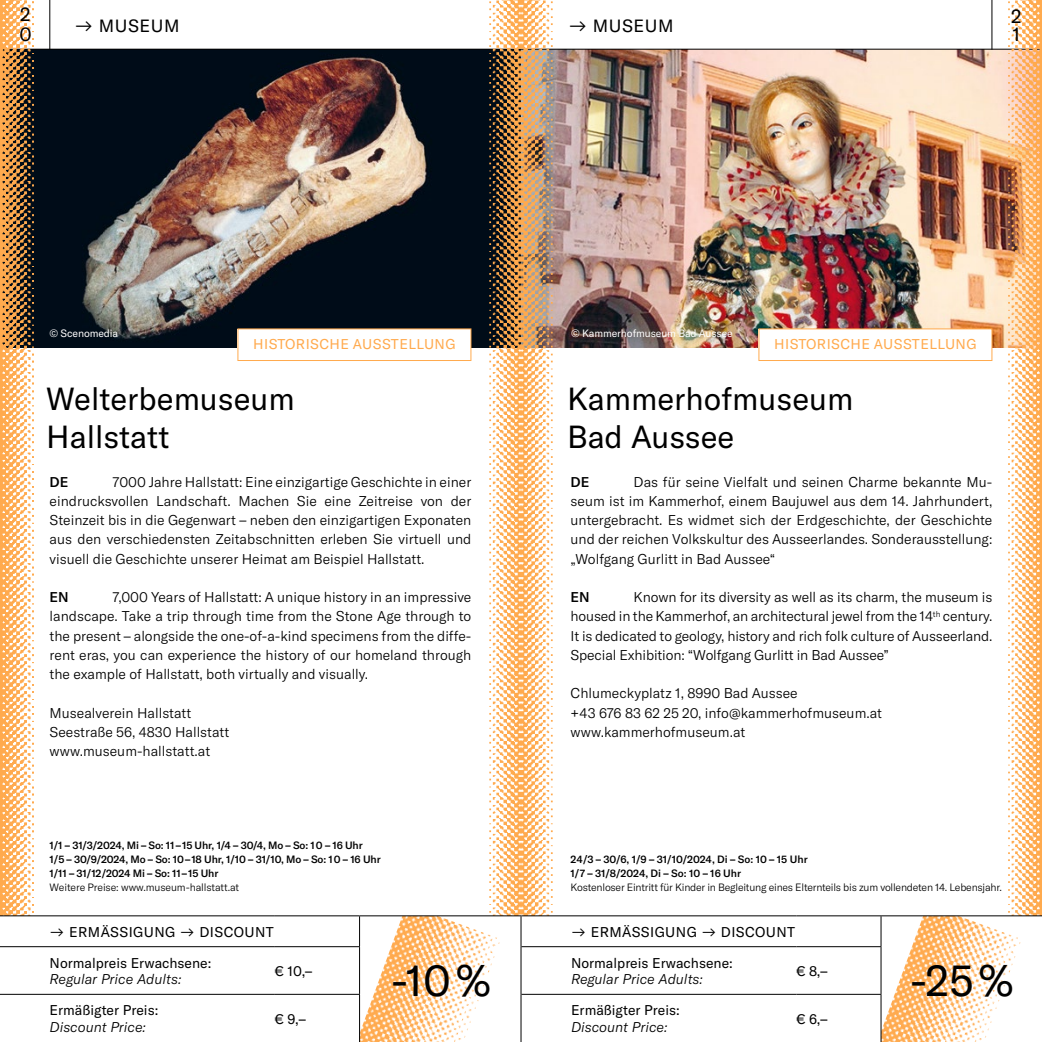
<style>
.page{position:relative;width:1042px;height:1042px;background:#fff}
.page>*{position:absolute;margin:0;border:0;box-sizing:border-box;transform-origin:0 0}
.t1{font:43.75px "GT America";color:#000}
.t2{font:31.5px/38.5px "GT America";color:#000}
.t3{font:19.25px/20.3px "GT America";color:#000}
.t4{font:17.5px "GT America";letter-spacing:.03em;color:#000}
.t5{font:300 14px/19.2px "GT America";color:#000;text-align:justify}
.t6{font:14px "GT America";color:#000}
.t7{font:italic 300 14px "GT America";color:#000}
.t8{font:14px "GT America";letter-spacing:.03em;color:#ffaa4e}
.t9{font:14px "GT America";letter-spacing:.03em;color:#000}
.t10{font:500 14px "GT America";color:#000}
.t11{font:500 10.5px/14px "GT America";letter-spacing:-.01em;color:#000}
.t12{font:300 10.5px "GT America";letter-spacing:-.02em;color:#000}
.t13{font:10.5px "GT America";letter-spacing:-.01em;color:#fff}
</style>
<div class="page">
<img style="left:881px;top:916px;width:161px;height:126px">
<img style="left:45px;top:50px;width:434px;height:297px">
<img style="left:563px;top:50px;width:434px;height:297px">
<img style="left:360px;top:916px;width:160px;height:126px">
<hr style="left:991px;top:0;width:1px;height:50px;background:#000">
<hr style="left:0;top:49px;width:1042px;height:1px;background:#000">
<hr style="left:49px;top:0;width:1px;height:50px;background:#000">
<img style="left:479px;top:0;width:84px;height:915px">
<img style="left:997px;top:0;width:45px;height:915px">
<hr style="left:1040px;top:0;width:2px;height:913px;background:#ffaa4e">
<img style="left:2px;top:0;width:43px;height:915px">
<hr style="left:0;top:0;width:2px;height:915px;background:#ffaa4e">
<div style="left:759px;top:329px;width:233px;height:31px;background:#fff"></div>
<div style="left:758px;top:328px;width:234px;height:33px;border:1px solid #ffaa4e"></div>
<div style="left:238px;top:329px;width:233px;height:31px;background:#fff"></div>
<div style="left:237px;top:328px;width:234px;height:33px;border:1px solid #ffaa4e"></div>
<hr style="left:521px;top:946px;width:275px;height:1px;background:#000">
<hr style="left:796px;top:946px;width:85px;height:1px;background:#000">
<hr style="left:521px;top:994px;width:275px;height:1px;background:#000">
<hr style="left:796px;top:994px;width:85px;height:1px;background:#000">
<hr style="left:521px;top:915px;width:275px;height:1px;background:#000">
<hr style="left:796px;top:915px;width:85px;height:1px;background:#000">
<hr style="left:881px;top:915px;width:161px;height:1px;background:#000">
<hr style="left:880px;top:916px;width:1px;height:30px;background:#000">
<hr style="left:880px;top:947px;width:1px;height:47px;background:#000">
<hr style="left:880px;top:995px;width:1px;height:47px;background:#000">
<hr style="left:0;top:946px;width:275px;height:1px;background:#000">
<hr style="left:275px;top:946px;width:85px;height:1px;background:#000">
<hr style="left:0;top:994px;width:275px;height:1px;background:#000">
<hr style="left:275px;top:994px;width:85px;height:1px;background:#000">
<hr style="left:0;top:915px;width:275px;height:1px;background:#000">
<hr style="left:275px;top:915px;width:84px;height:1px;background:#000">
<hr style="left:359px;top:915px;width:162px;height:1px;background:#000">
<hr style="left:359px;top:916px;width:1px;height:30px;background:#000">
<hr style="left:359px;top:947px;width:1px;height:47px;background:#000">
<hr style="left:359px;top:995px;width:1px;height:47px;background:#000">
<hr style="left:520px;top:916px;width:1px;height:30px;background:#000">
<hr style="left:520px;top:946px;width:1px;height:48px;background:#000">
<hr style="left:520px;top:994px;width:1px;height:48px;background:#000">
<h3 class="t3" style="left:19px;top:4px;width:13px">2<br>2</h3>
<h3 class="t3" style="left:1011px;top:7px;width:12px;line-height:18px">2<br>2</h3>
<p class="t4" style="left:74px;top:15px;width:107px">→ MUSEUM</p>
<p class="t4" style="left:568px;top:15px;width:107px">→ MUSEUM</p>
<p class="t13" style="left:50px;top:327px;width:70px">© Scenomedia</p>
<p class="t8" style="left:253px;top:336px;width:204px">HISTORISCHE AUSSTELLUNG</p>
<h2 class="t2" style="left:46px;top:379px;width:250px">Welterbemuseum<br>Hallstatt</h2>
<p class="t5" style="left:50px;top:472px;width:423px;text-indent:63px">7000 Jahre Hallstatt: Eine einzigartige Geschichte in einer eindrucksvollen Landschaft. Machen Sie eine Zeitreise von der Steinzeit bis in die Gegenwart – neben den einzigartigen Exponaten aus den verschiedensten Zeitabschnitten erleben Sie virtuell und visuell die Geschichte unserer Heimat am Beispiel Hallstatt.</p>
<p class="t10" style="left:50px;top:589px;width:21px">EN</p>
<p class="t10" style="left:50px;top:473px;width:20px">DE</p>
<p class="t5" style="left:50px;top:587px;width:423px;text-indent:63px">7,000 Years of Hallstatt: A unique history in an impressive landscape. Take a trip through time from the Stone Age through to the present – alongside the one-of-a-kind specimens from the diffe&shy;rent eras, you can experience the history of our homeland through the example of Hallstatt, both virtually and visually.</p>
<p class="t5" style="left:50px;top:703px;width:181px;text-align:left">Musealverein Hallstatt<br>Seestraße 56, 4830 Hallstatt www.museum-hallstatt.at</p>
<p class="t11" style="left:50px;top:838px;width:333px">1/1 – 31/3/2024, Mi – So: 11 – 15 Uhr, 1/4 – 30/4, Mo – So: 1 0 – 16 Uhr<br>1/5 – 30/9/2024, Mo – So: 10 – 18 Uhr, 1/10 – 31/10, Mo – So: 1 0 – 16 Uhr<br>1/11 – 31/12/2024 Mi – So: 11 – 15 Uhr</p>
<p class="t12" style="left:50px;top:881px;width:191px">Weitere Preise: www.museum-hallstatt.at</p>
<p class="t13" style="left:571px;top:327px;width:163px">© Kammerhofmuseum Bad Aussee</p>
<p class="t8" style="left:774px;top:336px;width:204px">HISTORISCHE AUSSTELLUNG</p>
<h2 class="t2" style="left:567px;top:379px;width:288px">Kammerhofmuseum<br>Bad Aussee</h2>
<p class="t5" style="left:570px;top:472px;width:423px;text-indent:63px">Das für seine Vielfalt und seinen Charme bekannte Mu&shy;seum ist im Kammerhof, einem Baujuwel aus dem 14. Jahrhundert, untergebracht. Es widmet sich der Erdgeschichte, der Geschichte und der reichen Volkskultur des Ausseerlandes. Sonderausstellung: „Wolfgang Gurlitt in Bad Aussee“</p>
<p class="t10" style="left:570px;top:589px;width:21px">EN</p>
<p class="t10" style="left:570px;top:473px;width:20px">DE</p>
<p class="t5" style="left:570px;top:587px;width:423px;text-indent:63px">Known for its diversity as well as its charm, the museum is housed in the Kammerhof, an architectural jewel from the 14<sup>th</sup> century.<br>It is dedicated to geology, history and rich folk culture of Ausseerland.<br>Special Exhibition: “Wolfgang Gurlitt in Bad Aussee”</p>
<p class="t5" style="left:570px;top:684px;width:313px;text-align:left">Chlumeckyplatz 1, 8990 Bad Aussee<br>+43 676 83 62 25 20, info@kammerhofmuseum.at www.kammerhofmuseum.at</p>
<p class="t11" style="left:570px;top:852px;width:239px">24/3 – 30/6, 1/9 – 31/10/2024, Di – So: 10 – 15 Uhr<br>1/7 – 31/8/2024, Di – So: 10 – 16 Uhr</p>
<p class="t12" style="left:570px;top:881px;width:433px">Kostenloser Eintritt für Kinder in Begleitung eines Elternteils bis zum vollendeten 14. Lebensjahr.</p>
<p class="t9" style="left:50px;top:923px;width:226px">→ ERMÄSSIGUNG → DISCOUNT</p>
<p class="t6" style="left:50px;top:954px;width:163px">Normalpreis Erwachsene:</p>
<p class="t7" style="left:50px;top:971px;width:133px">Regular Price Adults:</p>
<p class="t6" style="left:275px;top:963px;width:39px">€ 10,–</p>
<p class="t9" style="left:571px;top:923px;width:226px">→ ERMÄSSIGUNG → DISCOUNT</p>
<p class="t6" style="left:571px;top:954px;width:163px">Normalpreis Erwachsene:</p>
<p class="t7" style="left:571px;top:971px;width:133px">Regular Price Adults:</p>
<h1 class="t1" style="left:391px;top:955px;width:101px">-10 %</h1>
<h1 class="t1" style="left:910px;top:955px;width:105px">-25 %</h1>
<p class="t6" style="left:796px;top:963px;width:33px">€ 8,–</p>
<p class="t6" style="left:50px;top:1002px;width:110px">Ermäßigter Preis:</p>
<p class="t7" style="left:50px;top:1019px;width:98px">Discount Price:</p>
<p class="t6" style="left:275px;top:1010px;width:33px">€ 9,–</p>
<p class="t6" style="left:571px;top:1002px;width:110px">Ermäßigter Preis:</p>
<p class="t7" style="left:571px;top:1019px;width:98px">Discount Price:</p>
<p class="t6" style="left:796px;top:1010px;width:32px">€ 6,–</p>
</div>
